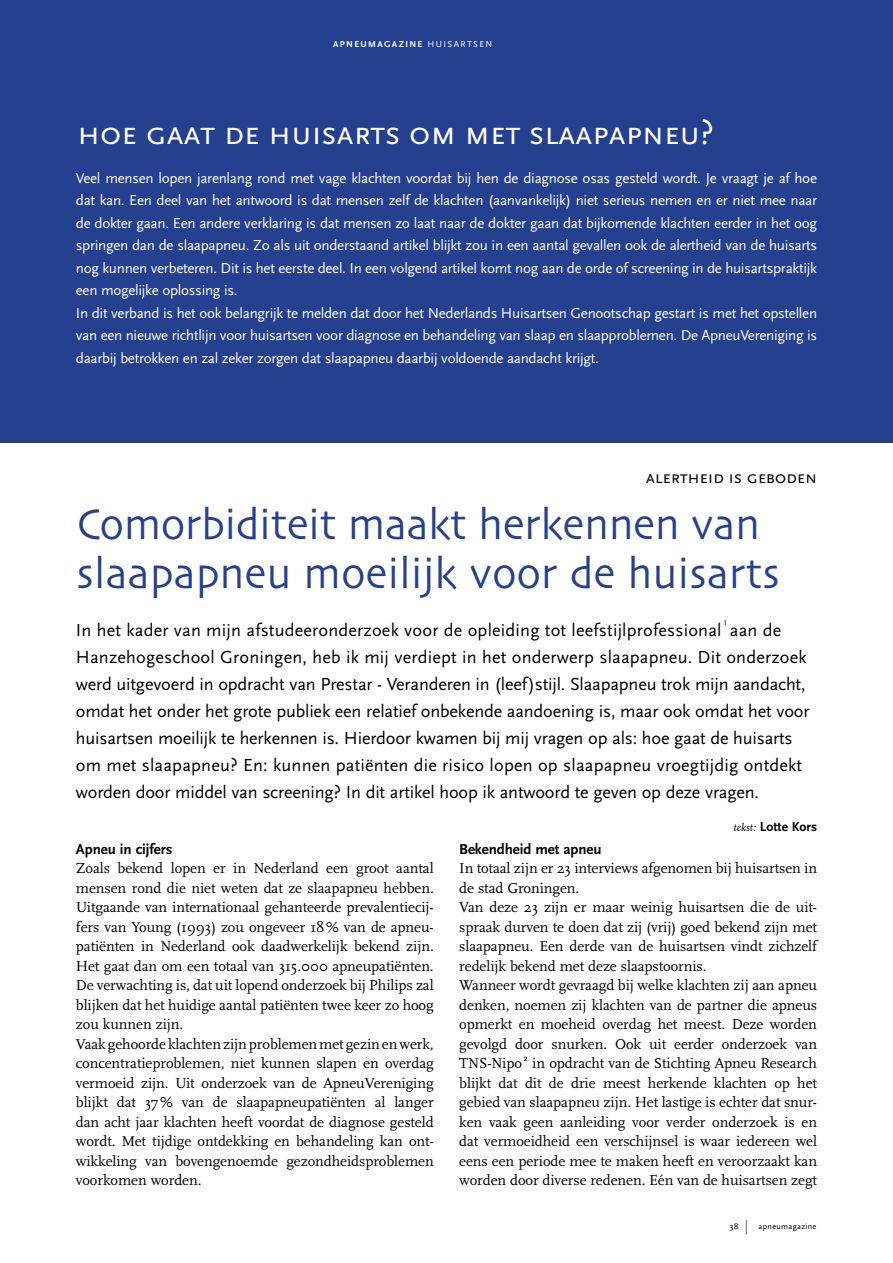
<style>
.page{position:relative;width:893px;height:1263px;background:#fff}
.page>*{position:absolute;margin:0;border:0;box-sizing:border-box;transform-origin:0 0}
.t1{font:45px/49.5px "Skia CC";color:#24408f;scale:.94 1}
.t2{font:33.9px "Scala Sans Caps";letter-spacing:-.015em;color:#fff}
.t3{font:18.15px/27px "Scala Sans";letter-spacing:-.01em;color:#000}
.t4{font:18.15px "Scala Sans";letter-spacing:.01em;color:#000}
.t5{font:18px "Scala Sans Caps";letter-spacing:-.015em;color:#000}
.t6{font:15px/19.5px "Scala";letter-spacing:-.005em;color:#000}
.t7{font:15px/22.5px "Scala Sans";letter-spacing:-.02em;color:#fff}
.t8{font:700 15px "Scala Sans";letter-spacing:-.005em;color:#000}
.t9{font:700 13.5px "Scala Sans";color:#000}
.t10{font:700 9px "Scala Sans";letter-spacing:.15em;color:#fff}
.t11{font:9px "Scala Sans";color:#000}
.t12{font:8.25px "Scala Sans";letter-spacing:.035em;color:#000;scale:1.2 1}
.s1{font-weight:400}
.s2{font-family:"Scala";font-weight:400;font-style:italic;font-size:11.25px}
.s3{font-size:15px}
</style>
<div class="page">
<div style="left:0;top:0;width:893px;height:442px;background:#24408f"></div>
<p class="t10" style="left:333px;top:39px;width:118px">apneumagazi ne <span class="s1">h uisartsen</span></p>
<h2 class="t2" style="left:77px;top:115px;width:638px">hoe gaat de huisarts om met slaapapneu?</h2>
<p class="t7" style="left:76px;top:167px;width:743px">Veel mensen lopen jarenlang rond met vage klachten voordat bij hen de diagnose osas gesteld wordt. Je vraagt je af hoe dat kan. Een deel van het antwoord is dat mensen zelf de klachten (aanvankelijk) niet serieus nemen en er niet mee naar de dokter gaan. Een andere verklaring is dat mensen zo laat naar de dokter gaan dat bijkomende klachten eerder in het oog springen dan de slaapapneu. Zo als uit onderstaand artikel blijkt zou in een aantal gevallen ook de alertheid van de huisarts nog kunnen verbeteren. Dit is het eerste deel. In een volgend artikel komt nog aan de orde of screening in de huisartspraktijk een mogelijke oplossing is.<br>In dit verband is het ook belangrijk te melden dat door het Nederlands Huisartsen Genootschap gestart is met het opstellen van een nieuwe richtlijn voor huisartsen voor diagnose en behandeling van slaap en slaapproblemen. De ApneuVereniging is daarbij betrokken en zal zeker zorgen dat slaapapneu daarbij voldoende aandacht krijgt.</p>
<p class="t5" style="left:646px;top:467px;width:173px">alertheid is geboden</p>
<h1 class="t1" style="left:76px;top:499px;width:750px">Comorbiditeit maakt herkennen van slaapapneu moeilijk voor de huisarts</h1>
<p class="t4" style="left:76px;top:620px;width:647px">In het kader van mijn afstudeeronderzoek voor de opleiding tot leefstijlprofessional</p>
<p class="t11" style="left:724px;top:617px;width:5px">1</p>
<p class="t3" style="left:76px;top:617px;width:735px;text-indent:654px">aan de Hanzehogeschool Groningen, heb ik mij verdiept in het onderwerp slaapapneu. Dit onderzoek werd uitgevoerd in opdracht van Prestar - Veranderen in (leef)stijl. Slaapapneu trok mijn aandacht, omdat het onder het grote publiek een relatief onbekende aandoening is, maar ook omdat het voor huisartsen moeilijk te herkennen is. Hierdoor kwamen bij mij vragen op als: hoe gaat de huisarts om met slaapapneu? En: kunnen patiënten die risico lopen op slaapapneu vroegtijdig ontdekt worden door middel van screening? In dit artikel hoop ik antwoord te geven op deze vragen.</p>
<p class="t9" style="left:733px;top:819px;width:85px"><span class="s2">tekst:</span> Lotte Kors</p>
<p class="t8" style="left:76px;top:841px;width:98px">Apneu in cijfers</p>
<p class="t6" style="left:76px;top:859px;width:359px">Zoals bekend lopen er in Nederland een groot aantal mensen rond die niet weten dat ze slaapapneu hebben.<br>Uitgaande van internationaal gehanteerde prevalentiecij&shy;fers van Young (1993) zou ongeveer 18% van de apneu&shy;patiënten in Nederland ook daadwerkelijk bekend zijn.<br>Het gaat dan om een totaal van 315.000 apneupatiënten.<br>De verwachting is, dat uit lopend onderzoek bij Philips zal blijken dat het huidige aantal patiënten twee keer zo hoog zou kunnen zijn.<br>Vaak gehoorde klachten zijn problemen met gezin en werk, concentratieproblemen, niet kunnen slapen en overdag vermoeid zijn. Uit onderzoek van de ApneuVereniging blijkt dat 37% van de slaapapneupatiënten al langer dan acht jaar klachten heeft voordat de diagnose gesteld wordt. Met tijdige ontdekking en behandeling kan ont&shy;wikkeling van bovengenoemde gezondheidsproblemen voorkomen worden.</p>
<p class="t8" style="left:459px;top:841px;width:144px">Bekendheid met apneu</p>
<p class="t6" style="left:459px;top:859px;width:359px">In totaal zijn er 23 interviews afgenomen bij huisartsen in de stad Groningen.<br>Van deze 23 zijn er maar weinig huisartsen die de uit&shy;spraak durven te doen dat zij (vrij) goed bekend zijn met slaapapneu. Een derde van de huisartsen vindt zichzelf redelijk bekend met deze slaapstoornis.<br>Wanneer wordt gevraagd bij welke klachten zij aan apneu denken, noemen zij klachten van de partner die apneus opmerkt en moeheid overdag het meest. Deze worden gevolgd door snurken. Ook uit eerder onderzoek van TNS-Nipo</p>
<p class="t11" style="left:524px;top:1053px;width:6px">2</p>
<p class="t6" style="left:459px;top:1054px;width:359px;text-align:justify;text-indent:73px">in opdracht van de Stichting Apneu Research blijkt dat dit de drie meest herkende klachten op het gebied van slaapapneu zijn. Het lastige is echter dat snur&shy;ken vaak geen aanleiding voor verder onderzoek is en dat vermoeidheid een verschijnsel is waar iedereen wel eens een periode mee te maken heeft en veroorzaakt kan worden door diverse redenen. Eén van de huisartsen zegt</p>
<p class="t12" style="left:729px;top:1222px;width:74px">38 <span class="s3">|</span> apneumagazine</p>
</div>
